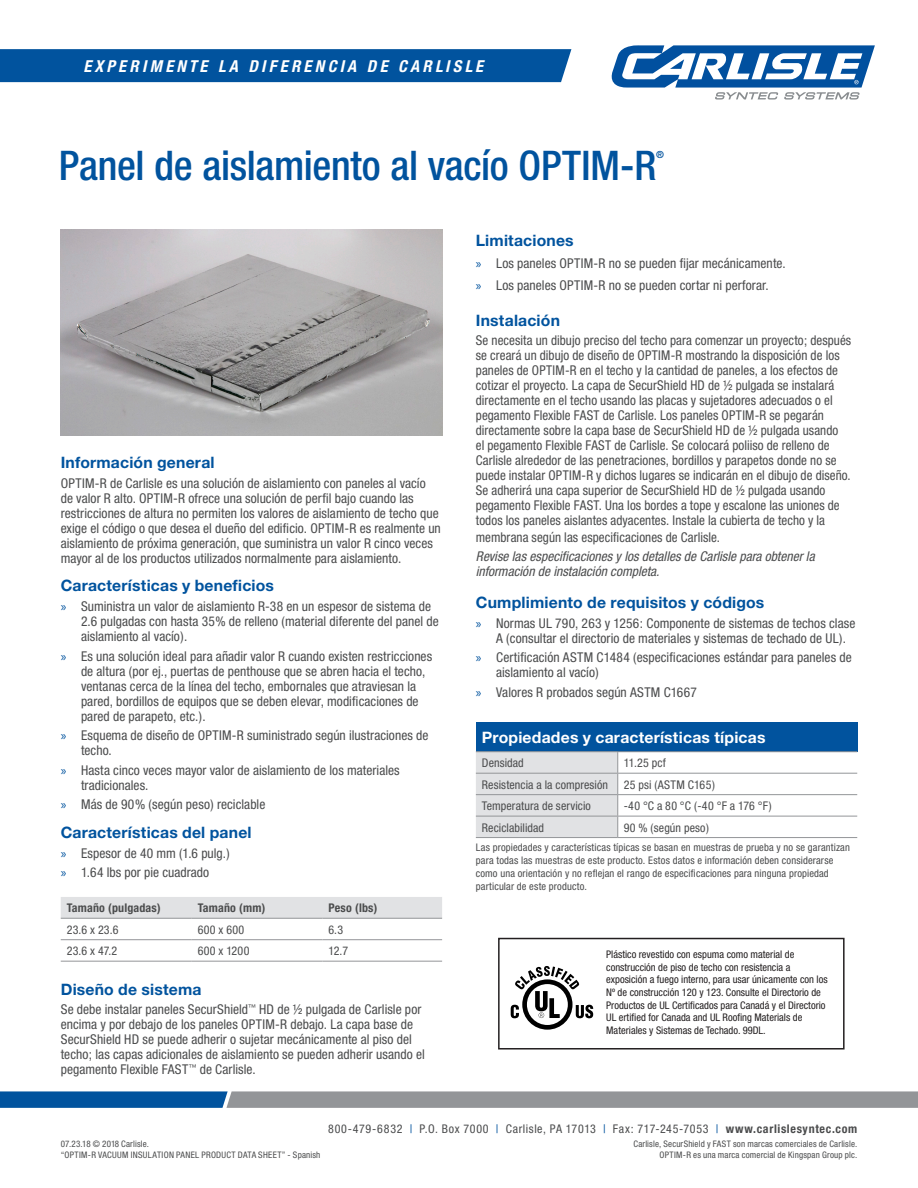
<style>
.page{position:relative;width:918px;height:1188px;background:#fff}
.page>*{position:absolute;margin:0;border:0;box-sizing:border-box;transform-origin:0 0}
.Body_Text{font:500 condensed 40.95px "Helvetica Neue";letter-spacing:-.01em;color:#01539e}
.t1{font:italic 700 condensed 16.5px "Helvetica Neue";letter-spacing:.2em;color:#fff}
.t2{font:700 15.75px "Helvetica Neue";letter-spacing:.01em;color:#01539e}
.t3{font:700 15.75px "Helvetica Neue";letter-spacing:.015em;color:#fff}
.t4{font:condensed 13.5px/15px "Helvetica Neue";letter-spacing:.005em;color:#4b4c4d}
.t5{font:italic condensed 13.5px/15px "Helvetica Neue";color:#4b4c4d}
.t6{font:condensed 12px "Helvetica Neue";letter-spacing:.01em;color:#4b4c4d}
.t7{font:condensed 12px "Helvetica Neue";letter-spacing:.05em;color:#4b4c4d}
.t8{font:700 condensed 12px "Helvetica Neue";letter-spacing:.01em;color:#4b4c4d}
.t9{font:condensed 10.5px/12.6px "Helvetica Neue";color:#231f20}
.t10{font:condensed 10.5px/12.8px "Helvetica Neue";letter-spacing:.015em;color:#4b4c4d}
.Body_Text-2{font:500 condensed 9.9px "Helvetica Neue";color:#01539e}
.t11{font:condensed 9px "Helvetica Neue";letter-spacing:.02em;color:#4b4c4d}
.s1{font-family:"Myriad Pro";font-stretch:normal;color:#01539e}
.s2{color:#01539e}
.s3{font-weight:700}
</style>
<div class="page">
<svg style="left:0;top:1091px;width:918px;height:17px;background:#74899d"></svg>
<div style="left:0;top:49px;width:571px;height:33px;background:#01539e"></div>
<svg style="left:612px;top:45px;width:263px;height:55px"></svg>
<img style="left:61px;top:230px;width:381px;height:205px">
<div style="left:61px;top:897px;width:381px;height:21px;background:#e1e2e4"></div>
<hr style="left:61px;top:918px;width:131px;height:1px;background:#939598">
<hr style="left:192px;top:918px;width:130px;height:1px;background:#939598">
<hr style="left:322px;top:918px;width:120px;height:1px;background:#939598">
<hr style="left:61px;top:939px;width:131px;height:1px;background:#939598">
<hr style="left:192px;top:939px;width:130px;height:1px;background:#939598">
<hr style="left:322px;top:939px;width:120px;height:1px;background:#939598">
<hr style="left:61px;top:961px;width:131px;height:1px;background:#939598">
<hr style="left:192px;top:961px;width:130px;height:1px;background:#939598">
<hr style="left:322px;top:961px;width:120px;height:1px;background:#939598">
<div style="left:476px;top:722px;width:381px;height:30px;background:#01539e"></div>
<hr style="left:476px;top:751px;width:142px;height:1px;background:#939598">
<hr style="left:618px;top:751px;width:239px;height:1px;background:#939598">
<hr style="left:618px;top:773px;width:239px;height:1px;background:#939598">
<hr style="left:618px;top:794px;width:239px;height:1px;background:#939598">
<hr style="left:618px;top:816px;width:239px;height:1px;background:#939598">
<hr style="left:618px;top:837px;width:239px;height:1px;background:#939598">
<svg style="left:476px;top:752px;width:142px;height:86px;background:#dcdddf"></svg>
<div style="left:498px;top:938px;width:347px;height:112px;border:2px solid #231f20"></div>
<svg style="left:522px;top:979px;width:51px;height:51px"></svg>
<div style="left:527px;top:984px;width:41px;height:41px;background:#fff;border-radius:50%"></div>
<svg style="left:511px;top:966px;width:82px;height:52px"></svg>
<p class="t1" style="left:84px;top:56px;width:401px">EXPERIMENTE LA DIFERENCIA DE CARLISLE</p>
<p class="Body_Text" style="left:59px;top:141px;width:599px">Panel de aislamiento al vacío OPTIM-R</p>
<p class="Body_Text-2" style="left:656px;top:149px;width:9px">®</p>
<p class="t2" style="left:61px;top:453px;width:155px">Información general</p>
<p class="t4" style="left:61px;top:475px;width:382px">OPTIM-R de Carlisle es una solución de aislamiento con paneles al vacío de valor R alto. OPTIM-R ofrece una solución de perfil bajo cuando las restricciones de altura no permiten los valores de aislamiento de techo que exige el código o que desea el dueño del edificio. OPTIM-R es realmente un aislamiento de próxima generación, que suministra un valor R cinco veces mayor al de los productos utilizados normalmente para aislamiento.</p>
<p class="t2" style="left:61px;top:576px;width:215px">Características y beneficios</p>
<p class="t4" style="left:81px;top:599px;width:359px;text-indent:-20px"><span class="s1">»</span> Suministra un valor de aislamiento R-38 en un espesor de sistema de<br>2.6 pulgadas con hasta 35% de relleno (material diferente del panel de aislamiento al vacío).</p>
<p class="t4" style="left:81px;top:648px;width:353px;text-indent:-20px"><span class="s1">»</span> Es una solución ideal para añadir valor R cuando existen restricciones de altura (por ej., puertas de penthouse que se abren hacia el techo, ventanas cerca de la línea del techo, embornales que atraviesan la pared, bordillos de equipos que se deben elevar, modificaciones de pared de parapeto, etc.).</p>
<p class="t4" style="left:81px;top:728px;width:349px;text-indent:-20px"><span class="s1">»</span> Esquema de diseño de OPTIM-R suministrado según ilustraciones de techo.</p>
<p class="t4" style="left:81px;top:762px;width:320px;text-indent:-20px"><span class="s1">»</span> Hasta cinco veces mayor valor de aislamiento de los materiales tradicionales.</p>
<p class="t4" style="left:61px;top:797px;width:206px"><span class="s1">»</span> Más de 90% (según peso) reciclable</p>
<p class="t2" style="left:61px;top:823px;width:192px">Características del panel</p>
<p class="t4" style="left:61px;top:845px;width:171px"><span class="s1">»</span> Espesor de 40 mm (1.6 pulg.)</p>
<p class="t4" style="left:61px;top:865px;width:150px"><span class="s1">»</span> 1.64 lbs por pie cuadrado</p>
<p class="t8" style="left:67px;top:901px;width:96px">Tamaño (pulgadas)</p>
<p class="t8" style="left:198px;top:901px;width:69px">Tamaño (mm)</p>
<p class="t8" style="left:328px;top:901px;width:51px">Peso (lbs)</p>
<p class="t6" style="left:67px;top:923px;width:53px">23.6 x 23.6</p>
<p class="t6" style="left:198px;top:923px;width:48px">600 x 600</p>
<p class="t6" style="left:328px;top:923px;width:16px">6.3</p>
<p class="t6" style="left:67px;top:944px;width:52px">23.6 x 47.2</p>
<p class="t6" style="left:198px;top:944px;width:53px">600 x 1200</p>
<p class="t6" style="left:328px;top:944px;width:21px">12.7</p>
<p class="t2" style="left:61px;top:979px;width:142px">Diseño de sistema</p>
<p class="t4" style="left:61px;top:1002px;width:366px">Se debe instalar paneles SecurShield<sup>™</sup> HD de ½ pulgada de Carlisle por encima y por debajo de los paneles OPTIM-R debajo. La capa base de SecurShield HD se puede adherir o sujetar mecánicamente al piso del techo; las capas adicionales de aislamiento se pueden adherir usando el pegamento Flexible FAST<sup>™</sup> de Carlisle.</p>
<p class="t2" style="left:476px;top:231px;width:99px">Limitaciones</p>
<p class="t4" style="left:476px;top:256px;width:311px"><span class="s1">»</span> Los paneles OPTIM-R no se pueden fijar mecánicamente.</p>
<p class="t4" style="left:476px;top:277px;width:294px"><span class="s1">»</span> Los paneles OPTIM-R no se pueden cortar ni perforar.</p>
<p class="t2" style="left:476px;top:310px;width:86px">Instalación</p>
<p class="t4" style="left:476px;top:333px;width:377px">Se necesita un dibujo preciso del techo para comenzar un proyecto; después se creará un dibujo de diseño de OPTIM-R mostrando la disposición de los paneles de OPTIM-R en el techo y la cantidad de paneles, a los efectos de cotizar el proyecto. La capa de SecurShield HD de ½ pulgada se instalará directamente en el techo usando las placas y sujetadores adecuados o el pegamento Flexible FAST de Carlisle. Los paneles OPTIM-R se pegarán directamente sobre la capa base de SecurShield HD de ½ pulgada usando<br>el pegamento Flexible FAST de Carlisle. Se colocará poliiso de relleno de Carlisle alrededor de las penetraciones, bordillos y parapetos donde no se puede instalar OPTIM-R y dichos lugares se indicarán en el dibujo de diseño.<br>Se adherirá una capa superior de SecurShield HD de ½ pulgada usando pegamento Flexible FAST. Una los bordes a tope y escalone las uniones de todos los paneles aislantes adyacentes. Instale la cubierta de techo y la membrana según las especificaciones de Carlisle.</p>
<p class="t5" style="left:476px;top:549px;width:340px">Revise las especificaciones y los detalles de Carlisle para obtener la información de instalación completa.</p>
<p class="t2" style="left:476px;top:593px;width:290px">Cumplimiento de requisitos y códigos</p>
<p class="t4" style="left:496px;top:615px;width:361px;text-indent:-20px"><span class="s1">»</span> Normas UL 790, 263 y 1256: Componente de sistemas de techos clase<br>A (consultar el directorio de materiales y sistemas de techado de UL).</p>
<p class="t4" style="left:496px;top:650px;width:357px;text-indent:-20px"><span class="s1">»</span> Certificación ASTM C1484 (especificaciones estándar para paneles de aislamiento al vacío)</p>
<p class="t4" style="left:476px;top:684px;width:222px"><span class="s1">»</span> Valores R probados según ASTM C1667</p>
<p class="t3" style="left:482px;top:728px;width:285px">Propiedades y características típicas</p>
<p class="t6" style="left:482px;top:756px;width:43px">Densidad</p>
<p class="t6" style="left:624px;top:756px;width:44px">11.25 pcf</p>
<p class="t6" style="left:482px;top:777px;width:128px">Resistencia a la compresión</p>
<p class="t6" style="left:624px;top:777px;width:93px">25 psi (ASTM C165)</p>
<p class="t6" style="left:482px;top:799px;width:111px">Temperatura de servicio</p>
<p class="t6" style="left:624px;top:799px;width:150px">-40 °C a 80 °C (-40 °F a 176 °F)</p>
<p class="t6" style="left:482px;top:820px;width:64px">Reciclabilidad</p>
<p class="t6" style="left:624px;top:820px;width:87px">90 % (según peso)</p>
<p class="t10" style="left:476px;top:841px;width:376px">Las propiedades y características típicas se basan en muestras de prueba y no se garantizan para todas las muestras de este producto. Estos datos e información deben considerarse como una orientación y no reflejan el rango de especificaciones para ninguna propiedad particular de este producto.</p>
<p class="t9" style="left:606px;top:948px;width:223px">Plástico revestido con espuma como material de construcción de piso de techo con resistencia a exposición a fuego interno, para usar únicamente con los Nº de construcción 120 y 123. Consulte el Directorio de Productos de UL Certificados para Canadá y el Directorio UL ertified for Canada and UL Roofing Materials de Materiales y Sistemas de Techado. 99DL.</p>
<p class="t11" style="left:61px;top:1139px;width:90px">07.23.18 © 2018 Carlisle.</p>
<p class="t11" style="left:61px;top:1149px;width:261px">“OPTIM-R VACUUM INSULATION PANEL PRODUCT DATA SHEET” - Spanish</p>
<p class="t7" style="left:328px;top:1122px;width:531px">800-479-6832 <span class="s2">|</span> P.O. Box 7000 <span class="s2">|</span> Carlisle, PA 17013 <span class="s2">|</span> Fax: 717-245-7053 <span class="s2">|</span> <span class="s3">www.carlislesyntec.com</span></p>
<p class="t11" style="left:633px;top:1139px;width:225px">Carlisle, SecurShield y FAST son marcas comerciales de Carlisle.</p>
<p class="t11" style="left:660px;top:1149px;width:199px">OPTIM-R es una marca comercial de Kingspan Group plc.</p>
</div>
